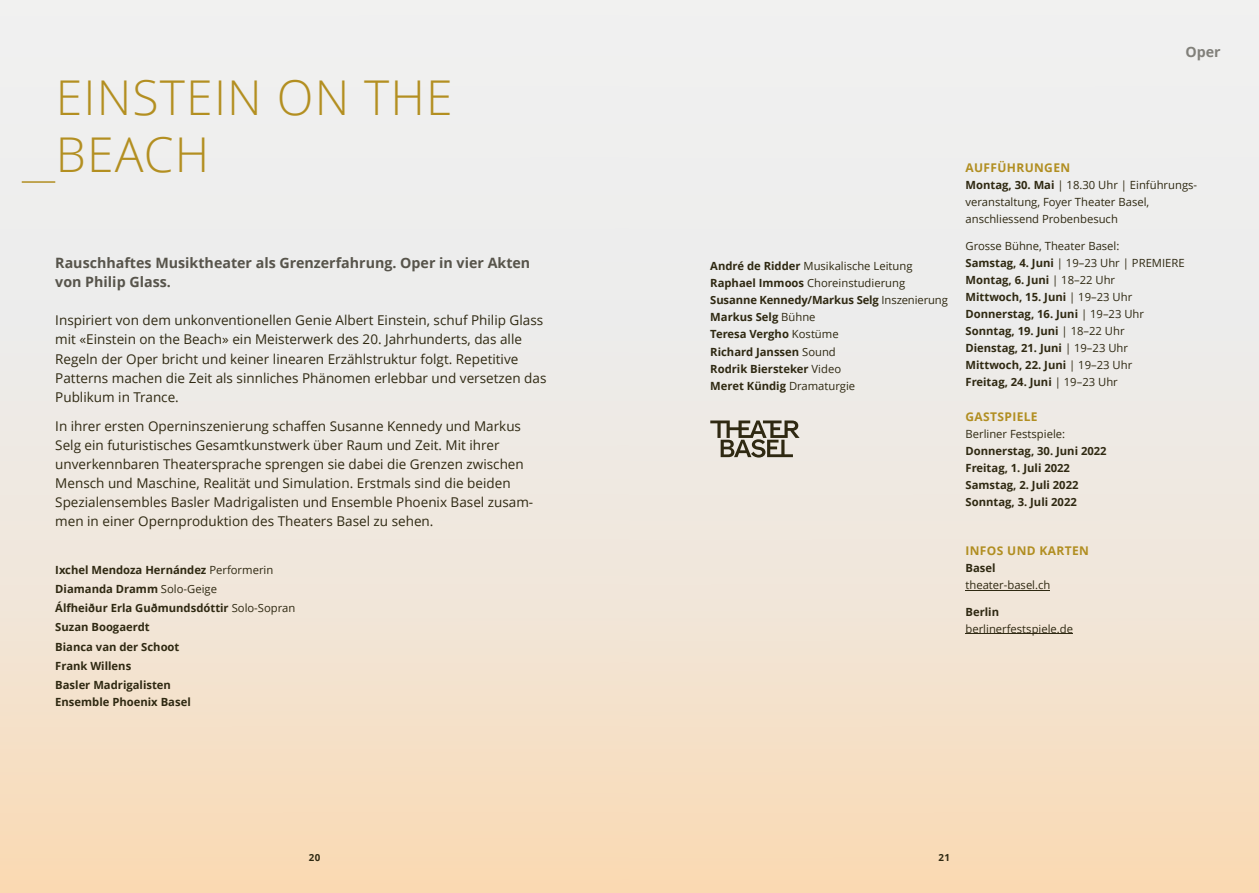
<style>
.page{position:relative;width:1259px;height:893px;background:#fff}
.page>*{position:absolute;margin:0;border:0;box-sizing:border-box;transform-origin:0 0}
.t1{font:300 48px/57.4px "Open Sans";letter-spacing:.025em;color:#b38f21}
.t2{font:700 14.25px/19.2px "Open Sans";color:#57544b}
.t3{font:700 14.25px "Open Sans";color:#81807a}
.t4{font:13.5px/19.2px "Open Sans";color:#2f2912}
.t5{font:700 12px "Open Sans";letter-spacing:.03em;color:#b18e21}
.t6{font:700 11.25px/17px "Open Sans";color:#2f2912}
.t7{font:11.25px/17px "Open Sans";color:#2f2912}
.t8{font:700 9.75px "Open Sans";color:#2f2912}
.s1{font-weight:400}
.s2{font-weight:700}
</style>
<div class="page">
<div style="left:0;top:0;width:629px;height:893px;background:linear-gradient(to bottom,#ecf3fc,#f6ddbf)"></div>
<div style="left:629px;top:0;width:630px;height:893px;background:linear-gradient(to bottom,#ecf3fc,#f6ddbf)"></div>
<hr style="left:22px;top:181px;width:33px;height:2px;background:#b18e21">
<svg style="left:710px;top:420px;width:89px;height:38px"></svg>
<hr style="left:965px;top:590px;width:85px;height:1px;background:#2f2912">
<hr style="left:965px;top:633px;width:108px;height:1px;background:#2f2912">
<h1 class="t1" style="left:56px;top:73px;width:398px">EINSTEIN ON THE<br>BEACH</h1>
<p class="t2" style="left:55px;top:255px;width:476px">Rauschhaftes Musiktheater als Grenzerfahrung. Oper in vier Akten von Philip Glass.</p>
<p class="t4" style="left:55px;top:312px;width:493px">Inspiriert von dem unkonventionellen Genie Albert Einstein, schuf Philip Glass mit «Einstein on the Beach» ein Meisterwerk des 20. Jahrhunderts, das alle Regeln der Oper bricht und keiner linearen Erzählstruktur folgt. Repetitive Patterns machen die Zeit als sinnliches Phänomen erlebbar und versetzen das Publikum in Trance.</p>
<p class="t4" style="left:55px;top:417px;width:479px">In ihrer ersten Operninszenierung schaffen Susanne Kennedy und Markus Selg ein futuristisches Gesamtkunstwerk über Raum und Zeit. Mit ihrer unverkennbaren Theatersprache sprengen sie dabei die Grenzen zwischen Mensch und Maschine, Realität und Simulation. Erstmals sind die beiden Spezialensembles Basler Madrigalisten und Ensemble Phoenix Basel zusam&shy;men in einer Opernproduktion des Theaters Basel zu sehen.</p>
<p class="t6" style="left:55px;top:561px;width:241px;line-height:19.2px">Ixchel Mendoza Hernández <span class="s1">Performerin<br></span>Diamanda Dramm <span class="s1">Solo-Geige<br></span>Álfheiður Erla Guðmundsdóttir <span class="s1">Solo-Sopran<br></span>Suzan Boogaerdt<br>Bianca van der Schoot<br>Frank Willens<br>Basler Madrigalisten</p>
<p class="t6" style="left:55px;top:694px;width:137px">Ensemble Phoenix Basel</p>
<p class="t3" style="left:1185px;top:47px;width:37px">Oper</p>
<p class="t6" style="left:710px;top:259px;width:239px">André de Ridder <span class="s1">Musikalische Leitung<br></span>Raphael Immoos <span class="s1">Choreinstudierung<br></span>Susanne Kennedy/Markus Selg <span class="s1">Inszenierung<br></span>Markus Selg <span class="s1">Bühne<br></span>Teresa Vergho <span class="s1">Kostüme<br></span>Richard Janssen <span class="s1">Sound<br></span>Rodrik Biersteker <span class="s1">Video<br></span>Meret Kündig <span class="s1">Dramaturgie</span></p>
<p class="t5" style="left:965px;top:163px;width:106px">AUFFÜHRUNGEN</p>
<p class="t7" style="left:965px;top:178px;width:233px"><span class="s2">Montag, 30. Mai</span> | 18.30 Uhr | Einführungs&shy;veranstaltung, Foyer Theater Basel, anschliessend Probenbesuch</p>
<p class="t6" style="left:965px;top:238px;width:221px"><span class="s1">Grosse Bühne, Theater Basel:<br></span>Samstag, 4. Juni <span class="s1">| 19–23 Uhr | PREMIERE<br></span>Montag, 6. Juni <span class="s1">| 18–22 Uhr<br></span>Mittwoch, 15. Juni <span class="s1">| 19–23 Uhr<br></span>Donnerstag, 16. Juni <span class="s1">| 19–23 Uhr<br></span>Sonntag, 19. Juni <span class="s1">| 18–22 Uhr<br></span>Dienstag, 21. Juni <span class="s1">| 19–23 Uhr<br></span>Mittwoch, 22. Juni <span class="s1">| 19–23 Uhr<br></span>Freitag, 24. Juni <span class="s1">| 19–23 Uhr</span></p>
<p class="t5" style="left:965px;top:412px;width:74px">GASTSPIELE</p>
<p class="t7" style="left:965px;top:427px;width:101px">Berliner Festspiele:</p>
<p class="t6" style="left:965px;top:444px;width:143px">Donnerstag, 30. Juni 2022<br>Freitag, 1. Juli 2022<br>Samstag, 2. Juli 2022<br>Sonntag, 3. Juli 2022</p>
<p class="t5" style="left:965px;top:546px;width:125px">INFOS UND KARTEN</p>
<p class="t6" style="left:965px;top:560px;width:32px">Basel</p>
<p class="t7" style="left:965px;top:577px;width:86px">theater-basel.ch</p>
<p class="t6" style="left:965px;top:604px;width:35px">Berlin</p>
<p class="t7" style="left:965px;top:621px;width:109px">berlinerfestspiele.de</p>
<p class="t8" style="left:309px;top:854px;width:13px">20</p>
<p class="t8" style="left:938px;top:854px;width:13px">21</p>
</div>
